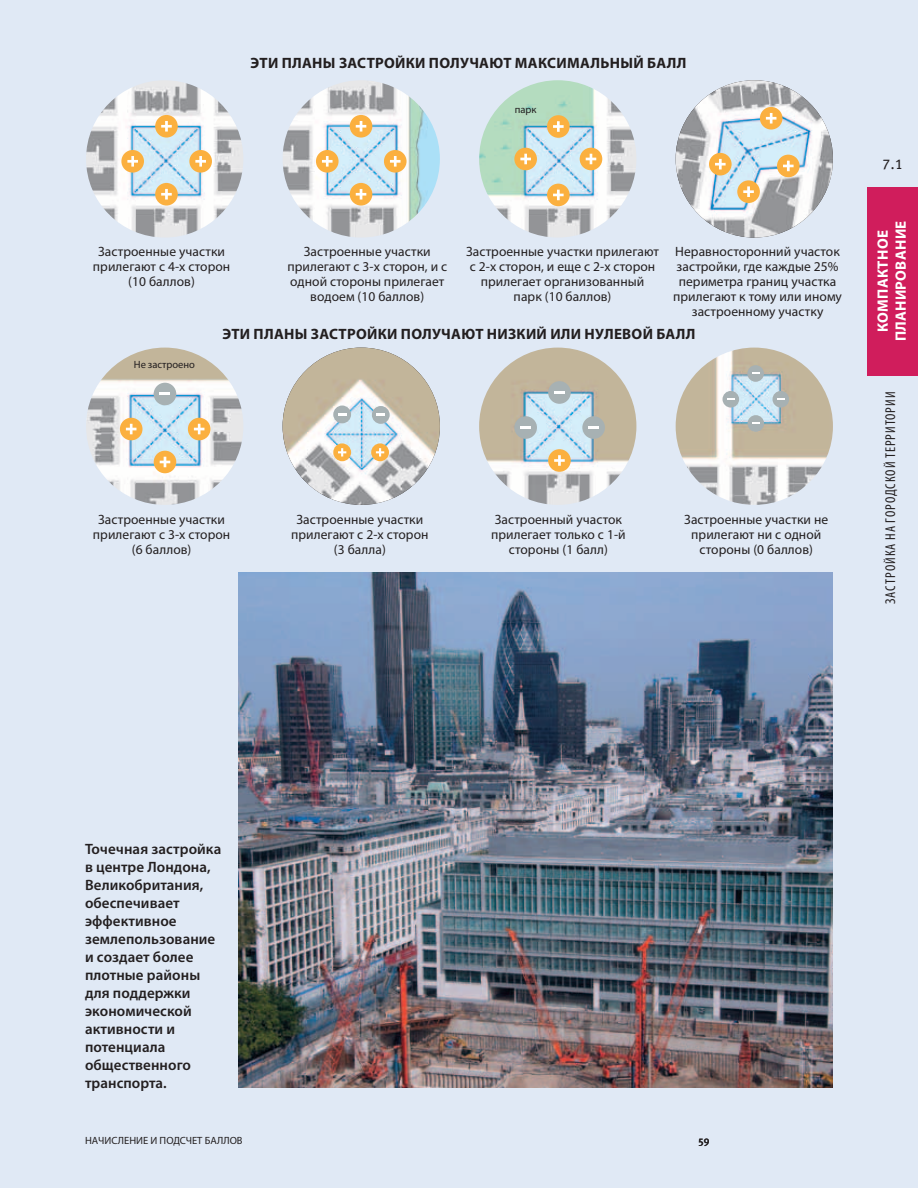
<style>
.page{position:relative;width:918px;height:1188px;background:#e0e9f5}
.page>*{position:absolute;margin:0;border:0;box-sizing:border-box;transform-origin:0 0}
.t1{font:600 15px/18px "Myriad Pro";letter-spacing:.005em;color:#231f20}
.t2{font:700 15px "Myriad Pro";letter-spacing:.08em;color:#231f20}
.t3{font:700 15px/18px "Myriad Pro";color:#fff;text-align:center}
.t4{font:condensed 14.25px "Myriad Pro";letter-spacing:.07em;color:#231f20}
.t5{font:14.25px "Meta Plus Book Caps";color:#231f20}
.t6{font:13.5px/15px "Myriad Pro";letter-spacing:.005em;color:#231f20;text-align:center}
.t7{font:10.5px "Myriad Pro";color:#231f20}
.t8{font:500 10.5px "Meta Plus";color:#231f20}
</style>
<div class="page">
<div style="left:867px;top:187px;width:51px;height:188px;background:#d01d5c"></div>
<img style="left:86px;top:80px;width:157px;height:158px;border-radius:79px">
<div style="left:189px;top:150px;width:23px;height:23px;background:#fbb03f;border-radius:50%"></div>
<svg style="left:195px;top:156px;width:11px;height:11px"></svg>
<div style="left:155px;top:115px;width:23px;height:23px;background:#fbb03f;border-radius:50%"></div>
<svg style="left:161px;top:121px;width:11px;height:11px"></svg>
<div style="left:121px;top:150px;width:23px;height:23px;background:#fbb03f;border-radius:50%"></div>
<svg style="left:127px;top:156px;width:11px;height:11px"></svg>
<div style="left:155px;top:183px;width:23px;height:23px;background:#fbb03f;border-radius:50%"></div>
<svg style="left:161px;top:189px;width:11px;height:11px"></svg>
<img style="left:283px;top:80px;width:157px;height:158px;border-radius:79px">
<div style="left:384px;top:150px;width:23px;height:23px;background:#fbb03f;border-radius:50%"></div>
<svg style="left:390px;top:156px;width:11px;height:11px"></svg>
<div style="left:350px;top:115px;width:22px;height:23px;background:#fbb03f;border-radius:50%"></div>
<svg style="left:356px;top:121px;width:10px;height:11px"></svg>
<div style="left:316px;top:150px;width:23px;height:23px;background:#fbb03f;border-radius:50%"></div>
<svg style="left:322px;top:156px;width:11px;height:11px"></svg>
<div style="left:350px;top:183px;width:22px;height:23px;background:#fbb03f;border-radius:50%"></div>
<svg style="left:356px;top:189px;width:10px;height:11px"></svg>
<img style="left:479px;top:80px;width:157px;height:158px;border-radius:79px">
<div style="left:580px;top:148px;width:22px;height:22px;background:#fbb03f;border-radius:50%"></div>
<svg style="left:586px;top:154px;width:10px;height:10px"></svg>
<div style="left:547px;top:115px;width:23px;height:23px;background:#fbb03f;border-radius:50%"></div>
<svg style="left:553px;top:121px;width:11px;height:11px"></svg>
<div style="left:514px;top:148px;width:23px;height:22px;background:#fbb03f;border-radius:50%"></div>
<svg style="left:520px;top:154px;width:11px;height:10px"></svg>
<div style="left:547px;top:184px;width:23px;height:22px;background:#fbb03f;border-radius:50%"></div>
<svg style="left:553px;top:190px;width:11px;height:10px"></svg>
<img style="left:676px;top:80px;width:157px;height:158px;border-radius:79px">
<div style="left:760px;top:107px;width:22px;height:23px;background:#fbb03f;border-radius:50%"></div>
<svg style="left:766px;top:113px;width:10px;height:11px"></svg>
<div style="left:709px;top:153px;width:23px;height:22px;background:#fbb03f;border-radius:50%"></div>
<svg style="left:715px;top:159px;width:11px;height:10px"></svg>
<div style="left:737px;top:180px;width:23px;height:23px;background:#fbb03f;border-radius:50%"></div>
<svg style="left:743px;top:186px;width:11px;height:11px"></svg>
<div style="left:777px;top:155px;width:23px;height:22px;background:#fbb03f;border-radius:50%"></div>
<svg style="left:783px;top:161px;width:11px;height:10px"></svg>
<img style="left:86px;top:348px;width:157px;height:157px;border-radius:79px">
<div style="left:188px;top:418px;width:22px;height:22px;background:#fbb03f;border-radius:50%"></div>
<svg style="left:194px;top:424px;width:10px;height:10px"></svg>
<div style="left:120px;top:418px;width:23px;height:22px;background:#fbb03f;border-radius:50%"></div>
<svg style="left:126px;top:424px;width:10px;height:10px"></svg>
<div style="left:154px;top:451px;width:22px;height:22px;background:#fbb03f;border-radius:50%"></div>
<svg style="left:160px;top:457px;width:10px;height:10px"></svg>
<div style="left:154px;top:383px;width:22px;height:22px;background:#a7b1b3;border-radius:50%"></div>
<svg style="left:160px;top:393px;width:10px;height:2px"></svg>
<img style="left:479px;top:348px;width:157px;height:157px;border-radius:79px">
<div style="left:548px;top:449px;width:23px;height:23px;background:#fbb03f;border-radius:50%"></div>
<svg style="left:554px;top:455px;width:11px;height:11px"></svg>
<div style="left:548px;top:381px;width:23px;height:23px;background:#a7b1b3;border-radius:50%"></div>
<svg style="left:554px;top:391px;width:11px;height:3px"></svg>
<div style="left:582px;top:416px;width:23px;height:23px;background:#a7b1b3;border-radius:50%"></div>
<svg style="left:588px;top:426px;width:11px;height:3px"></svg>
<div style="left:514px;top:416px;width:23px;height:23px;background:#a7b1b3;border-radius:50%"></div>
<svg style="left:520px;top:426px;width:11px;height:3px"></svg>
<img style="left:283px;top:348px;width:157px;height:157px;border-radius:79px">
<div style="left:371px;top:443px;width:18px;height:18px;background:#fbb03f;border-radius:50%"></div>
<svg style="left:376px;top:448px;width:8px;height:9px"></svg>
<div style="left:333px;top:443px;width:18px;height:18px;background:#fbb03f;border-radius:50%"></div>
<svg style="left:338px;top:448px;width:8px;height:9px"></svg>
<div style="left:333px;top:406px;width:18px;height:17px;background:#a7b1b3;border-radius:50%"></div>
<svg style="left:338px;top:413px;width:8px;height:2px"></svg>
<div style="left:372px;top:406px;width:18px;height:18px;background:#a7b1b3;border-radius:50%"></div>
<svg style="left:377px;top:414px;width:8px;height:2px"></svg>
<img style="left:676px;top:348px;width:157px;height:157px;border-radius:79px">
<div style="left:747px;top:365px;width:17px;height:17px;background:#a7b1b3;border-radius:50%"></div>
<div style="left:772px;top:391px;width:17px;height:17px;background:#a7b1b3;border-radius:50%"></div>
<svg style="left:777px;top:398px;width:8px;height:2px"></svg>
<div style="left:747px;top:415px;width:17px;height:17px;background:#a7b1b3;border-radius:50%"></div>
<svg style="left:752px;top:422px;width:8px;height:2px"></svg>
<div style="left:723px;top:391px;width:16px;height:17px;background:#a7b1b3;border-radius:50%"></div>
<svg style="left:727px;top:398px;width:8px;height:2px"></svg>
<img style="left:238px;top:572px;width:595px;height:516px">
<p class="t2" style="left:251px;top:53px;width:118px">Эти планы застройки</p>
<p class="t2" style="left:429px;top:53px;width:11px">пол</p>
<p class="t2" style="left:460px;top:53px;width:89px">учают максим</p>
<p class="t2" style="left:580px;top:53px;width:21px">альн</p>
<p class="t2" style="left:620px;top:53px;width:57px">ый балл</p>
<p class="t7" style="left:515px;top:103px;width:23px">парк</p>
<p class="t6" style="left:93px;top:244px;width:139px">Застроенные участки прилегают с 4-х сторон (10 баллов)</p>
<p class="t6" style="left:287px;top:244px;width:161px">Застроенные участки прилегают с 3-х сторон, и с одной стороны прилегает водоем (10 баллов)</p>
<p class="t6" style="left:466px;top:244px;width:194px">Застроенные участки прилегают с 2-х сторон, и еще с 2-х сторон прилегает организованный парк (10 баллов)</p>
<p class="t6" style="left:673px;top:244px;width:170px">Неравносторонний участок застройки, где каждые 25% периметра границ участка прилегают к тому или иному застроенному участку</p>
<p class="t7" style="left:134px;top:358px;width:63px">Не застроено</p>
<p class="t2" style="left:222px;top:324px;width:118px">Эти планы застройки</p>
<p class="t2" style="left:401px;top:324px;width:11px">пол</p>
<p class="t2" style="left:432px;top:324px;width:66px">учают низкий</p>
<p class="t2" style="left:550px;top:324px;width:11px">или</p>
<p class="t2" style="left:585px;top:324px;width:31px">нулевой</p>
<p class="t2" style="left:656px;top:324px;width:30px">балл</p>
<p class="t6" style="left:93px;top:512px;width:139px">Застроенные участки прилегают с 3-х сторон (6 баллов)</p>
<p class="t6" style="left:491px;top:512px;width:136px">Застроенный участок прилегает только с 1-й стороны (1 балл)</p>
<p class="t6" style="left:291px;top:512px;width:139px">Застроенные участки прилегают с 2-х сторон (3 балла)</p>
<p class="t6" style="left:684px;top:512px;width:145px">Застроенные участки не прилегают ни с одной стороны (0 баллов)</p>
<p class="t5" style="left:882px;top:156px;width:22px">7.1</p>
<p class="t3" style="left:873px;top:341px;width:121px;rotate:-90deg">Компактное планирование</p>
<p class="t4" style="left:882px;top:604px;width:214px;rotate:-90deg">Застройка на городской территории</p>
<p class="t1" style="left:85px;top:839px;width:138px">Точечная застройка в центре Лондона,<br>Великобритания, обеспечивает эффективное землепользование и создает более плотные районы для поддержки экономической активности и потенциала общественного транспорта.</p>
<p class="t7" style="left:85px;top:1134px;width:159px">НАЧИСЛЕНИЕ И ПОДСЧЕТ БАЛЛОВ</p>
<p class="t8" style="left:698px;top:1134px;width:13px">59</p>
</div>
